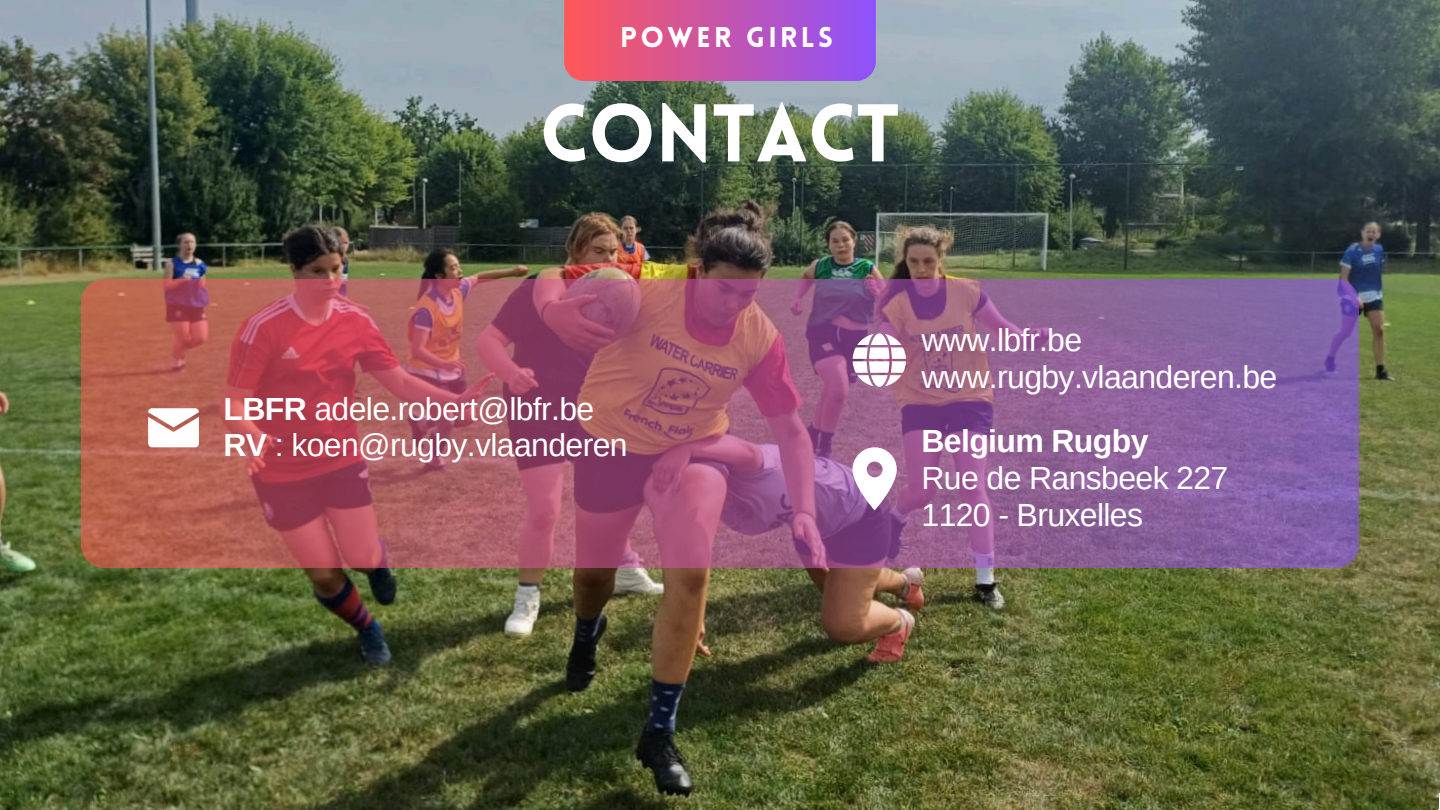
<style>
.page{position:relative;width:1440px;height:810px;background:#fff}
.page>*{position:absolute;margin:0;border:0;box-sizing:border-box;transform-origin:0 0}
.t1{font:900 80px "Lovelo";color:#fff}
.t2{font:32px/36.8px "Arimo";letter-spacing:-.02em;color:#fff}
.t3{font:900 28px "Lovelo";letter-spacing:.125em;color:#fff}
.s1{font-weight:700}
</style>
<div class="page">
<img style="left:0;top:0;width:1440px;height:810px">
<img style="left:81px;top:279px;width:1278px;height:289px;border-radius:23px">
<svg style="left:853px;top:447px;width:44px;height:63px"></svg>
<svg style="left:148px;top:408px;width:51px;height:39px"></svg>
<svg style="left:853px;top:333px;width:53px;height:54px"></svg>
<svg style="left:564px;top:0;width:312px;height:81px;background:#c655a9"></svg>
<p class="t3" style="left:620px;top:26px;width:214px">POWER GIRLS</p>
<h1 class="t1" style="left:540px;top:101px;width:362px">CONTACT</h1>
<h2 class="t2" style="left:223px;top:390px;width:406px"><span class="s1">LBFR</span> adele.robert@lbfr.be<br><span class="s1">RV</span> : koen@rugby.vlaanderen</h2>
<p class="t2" style="left:922px;top:322px;width:357px">www.lbfr.be www.rugby.vlaanderen.be</p>
<p class="t2" style="left:922px;top:423px;width:308px"><span class="s1">Belgium Rugby<br></span>Rue de Ransbeek 227<br>1120 - Bruxelles</p>
</div>
